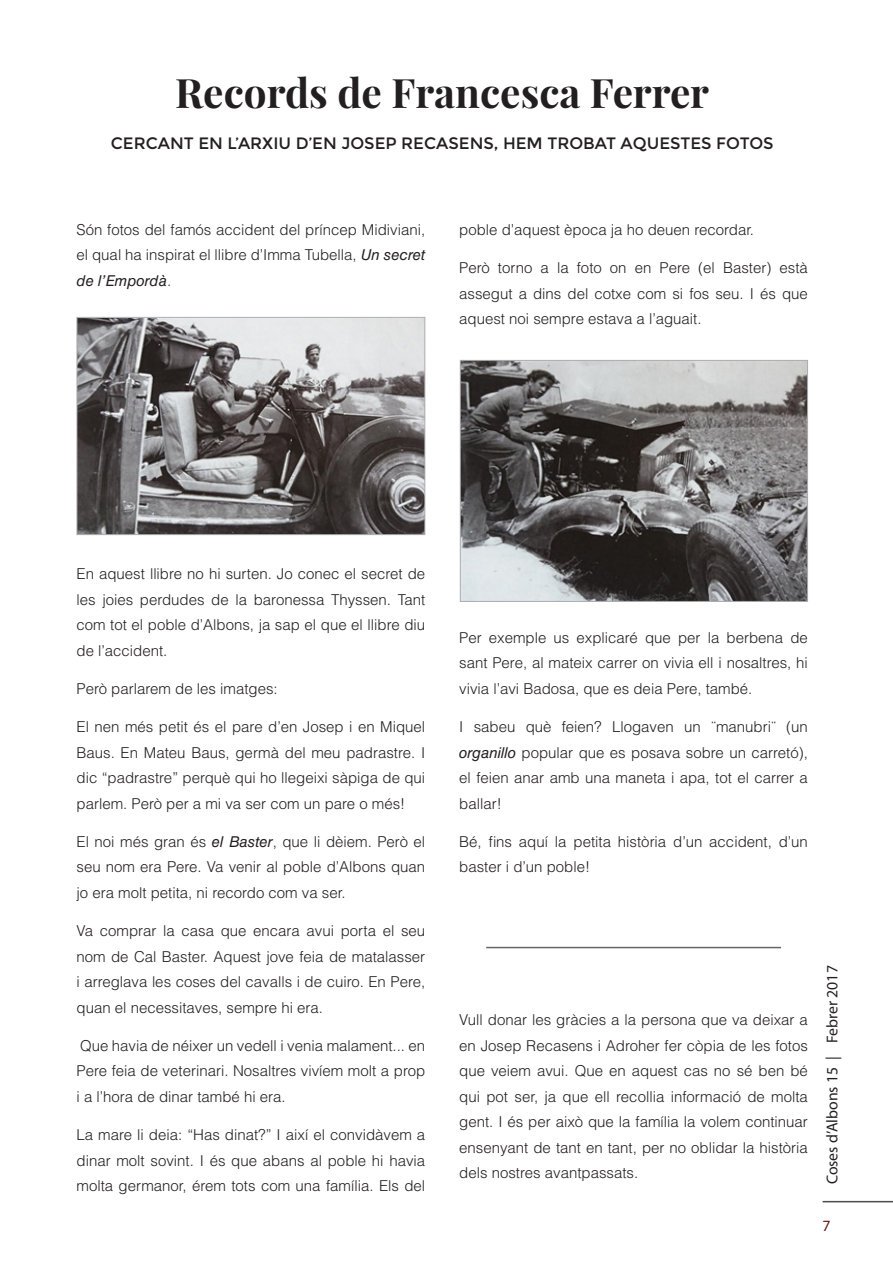
<style>
.page{position:relative;width:893px;height:1263px;background:#fff}
.page>*{position:absolute;margin:0;border:0;box-sizing:border-box;transform-origin:0 0}
.Títols{font:700 40.5px "Playfair Display";color:#231f20}
.Títols-2{font:16.5px "Montserrat";color:#231f20}
.t1{font:15.75px "Myriad Pro";color:#231f20}
.t2{font:15.75px "Myriad Pro";color:#65191a}
.Cos_bàsic{font:300 15px/25.5px "Helvetica LT Std";color:#231f20;text-align:justify}
.s1{font-weight:400;font-style:italic}
</style>
<div class="page">
<hr style="left:823px;top:1201px;width:70px;height:1px;background:#4b4c4d">
<img style="left:79px;top:319px;width:344px;height:214px">
<div style="left:77px;top:317px;width:348px;height:218px;border:1px solid #acadb1"></div>
<img style="left:462px;top:362px;width:344px;height:238px">
<div style="left:460px;top:360px;width:348px;height:242px;border:1px solid #acadb1"></div>
<hr style="left:486px;top:947px;width:295px;height:1px;background:#666">
<p class="Títols" style="left:175px;top:67px;width:535px">Records de Francesca Ferrer</p>
<p class="Títols-2" style="left:111px;top:133px;width:664px">CERCANT EN L’ARXIU D’EN JOSEP RECASENS, HEM TROBAT AQUESTES FOTOS</p>
<p class="Cos_bàsic" style="left:77px;top:217px;width:350px">Són fotos del famós accident del príncep Midiviani, el qual ha inspirat el llibre d’Imma Tubella, <span class="s1">Un secret de l’Empordà</span>.</p>
<p class="Cos_bàsic" style="left:459px;top:217px;width:296px">poble d’aquest època ja ho deuen recordar.</p>
<p class="Cos_bàsic" style="left:459px;top:255px;width:350px">Però torno a la foto on en Pere (el Baster) està assegut a dins del cotxe com si fos seu. I és que aquest noi sempre estava a l’aguait.</p>
<p class="Cos_bàsic" style="left:77px;top:561px;width:350px">En aquest llibre no hi surten. Jo conec el secret de les joies perdudes de la baronessa Thyssen. Tant com tot el poble d’Albons, ja sap el que el llibre diu de l’accident.</p>
<p class="Cos_bàsic" style="left:77px;top:676px;width:203px">Però parlarem de les imatges:</p>
<p class="Cos_bàsic" style="left:77px;top:714px;width:350px">El nen més petit és el pare d’en Josep i en Miquel Baus. En Mateu Baus, germà del meu padrastre. I dic “padrastre” perquè qui ho llegeixi sàpiga de qui parlem. Però per a mi va ser com un pare o més!</p>
<p class="Cos_bàsic" style="left:77px;top:829px;width:350px">El noi més gran és <span class="s1">el Baster</span>, que li dèiem. Però el seu nom era Pere. Va venir al poble d’Albons quan jo era molt petita, ni recordo com va ser.</p>
<p class="Cos_bàsic" style="left:77px;top:918px;width:350px">Va comprar la casa que encara avui porta el seu nom de Cal Baster. Aquest jove feia de matalasser i arreglava les coses del cavalls i de cuiro. En Pere, quan el necessitaves, sempre hi era.</p>
<p class="Cos_bàsic" style="left:77px;top:1033px;width:350px">Que havia de néixer un vedell i venia malament... en Pere feia de veterinari. Nosaltres vivíem molt a prop i a l’hora de dinar també hi era.</p>
<p class="Cos_bàsic" style="left:77px;top:1122px;width:350px">La mare li deia: “Has dinat?” I així el convidàvem a dinar molt sovint. I és que abans al poble hi havia molta germanor, érem tots com una família. Els del</p>
<p class="Cos_bàsic" style="left:459px;top:625px;width:350px">Per exemple us explicaré que per la berbena de sant Pere, al mateix carrer on vivia ell i nosaltres, hi vivia l’avi Badosa, que es deia Pere, també.</p>
<p class="Cos_bàsic" style="left:459px;top:714px;width:350px">I sabeu què feien? Llogaven un ¨manubri¨ (un <span class="s1">organillo</span> popular que es posava sobre un carretó), el feien anar amb una maneta i apa, tot el carrer a ballar!</p>
<p class="Cos_bàsic" style="left:459px;top:829px;width:350px">Bé, fins aquí la petita història d’un accident, d’un baster i d’un poble!</p>
<p class="Cos_bàsic" style="left:459px;top:1007px;width:350px">Vull donar les gràcies a la persona que va deixar a en Josep Recasens i Adroher fer còpia de les fotos que veiem avui. Que en aquest cas no sé ben bé qui pot ser, ja que ell recollia informació de molta gent. I és per això que la família la volem continuar ensenyant de tant en tant, per no oblidar la història dels nostres avantpassats.</p>
<p class="t1" style="left:822px;top:1184px;width:221px;rotate:-90deg">Coses d’Albons 15 | Febrer 2017</p>
<p class="t2" style="left:823px;top:1216px;width:10px">7</p>
</div>
